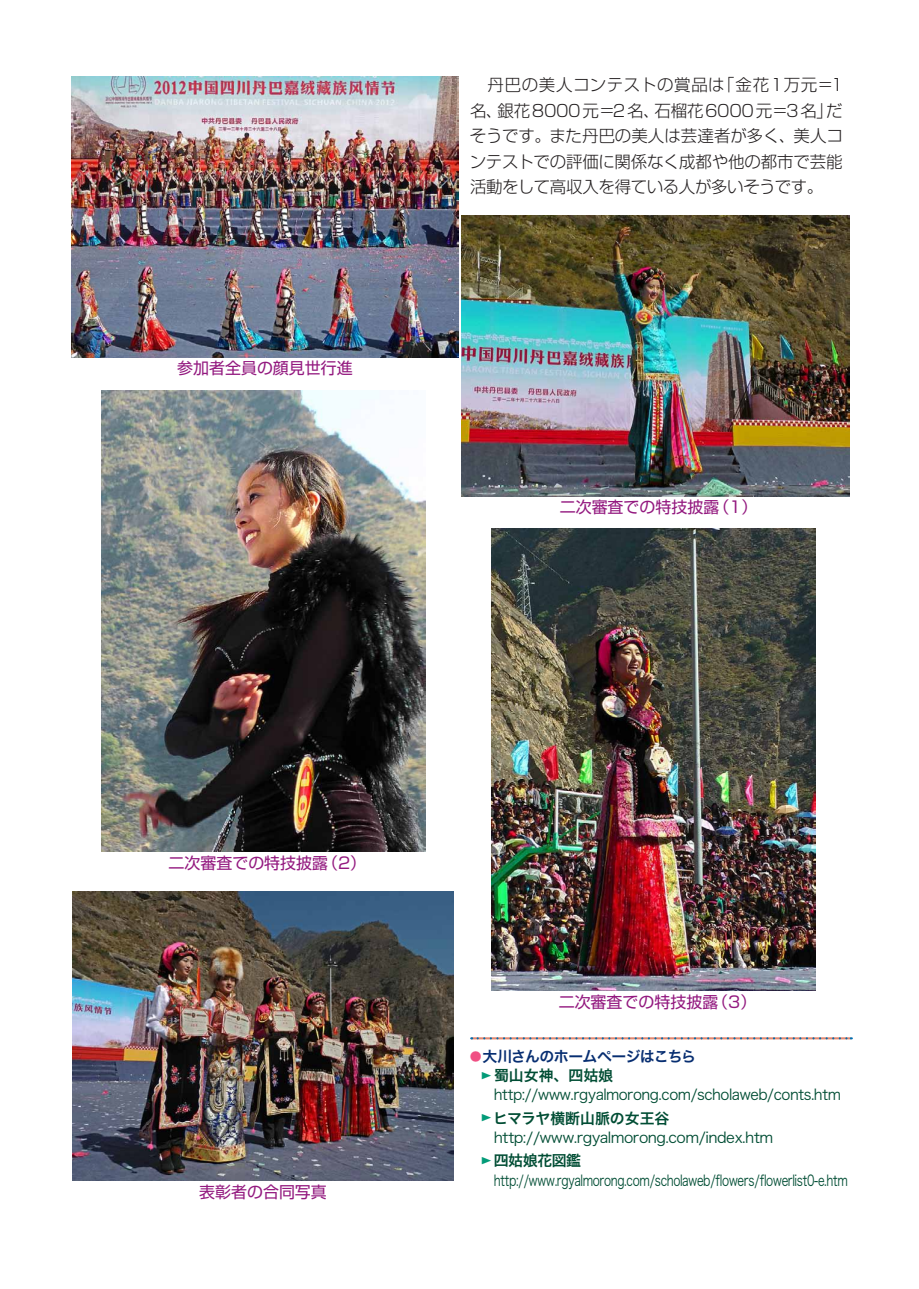
<style>
.page{position:relative;width:919px;height:1289px;background:#fff}
.page>*{position:absolute;margin:0;border:0;box-sizing:border-box;transform-origin:0 0}
.t1{font:300 16.5px/25.5px "Shin Go Pro";letter-spacing:-.01em;color:#231f20}
.t2{font:300 16.5px/25.5px "Shin Go Pro";letter-spacing:.03em;color:#231f20}
.t3{font:15.9px "Shin Go Pro";color:#93197f}
.t4{font:14.85px "Hira Kaku Pro W3";letter-spacing:-.025em;color:#004d34;scale:.76 1}
.t5{font:14.85px "Hira Kaku Pro W3";letter-spacing:-.025em;color:#004d34;scale:.96 1}
.t6{font:14.85px "Hira Kaku Pro W3";letter-spacing:-.025em;color:#004d34}
.t7{font:14.85px "Hira Kaku Pro W6";color:#004d34}
.t8{font:14.85px "Hira Kaku Pro W6";letter-spacing:-.04em;color:#072e71}
.t9{font:14.85px "Hira Kaku Pro W3";color:#039b78}
.t10{font:11.85px "Hira Kaku Pro W6";color:#f05084}
</style>
<div class="page">
<img style="left:461px;top:215px;width:388px;height:281px">
<img style="left:491px;top:529px;width:324px;height:461px">
<svg style="left:471px;top:1037px;width:380px;height:2px"></svg>
<img style="left:71px;top:77px;width:387px;height:280px">
<img style="left:101px;top:390px;width:324px;height:461px">
<img style="left:72px;top:891px;width:382px;height:289px">
<p class="t3" style="left:177px;top:355px;width:177px">参加者全員の顔見世行進</p>
<p class="t1" style="left:717px;top:70px;width:127px">「金花1万元=1</p>
<p class="t2" style="left:654px;top:70px;width:189px;text-indent:-184px">　丹巴の美人コンテストの賞品は<br>石榴花6000元=3名だ」</p>
<p class="t1" style="left:469px;top:96px;width:374px">名、<br>そうです。また丹巴の美人は芸達者が多く、美人コンテストでの評価に関係なく成都や他の都市で芸能活動をして高収入を得ている人が多いそうです。</p>
<p class="t1" style="left:497px;top:96px;width:163px">銀花8000元=2名、</p>
<p class="t3" style="left:713px;top:493px;width:45px">)1(</p>
<p class="t3" style="left:559px;top:493px;width:161px">二次審査での特技披露</p>
<p class="t3" style="left:322px;top:850px;width:45px">)2(</p>
<p class="t3" style="left:168px;top:850px;width:161px">二次審査での特技披露</p>
<p class="t3" style="left:199px;top:1178px;width:129px">表彰者の合同写真</p>
<p class="t3" style="left:712px;top:988px;width:45px">)3(</p>
<p class="t3" style="left:558px;top:988px;width:161px">二次審査での特技披露</p>
<p class="t8" style="left:482px;top:1043px;width:215px">大川さんのホームページはこちら</p>
<p class="t10" style="left:470px;top:1045px;width:13px">●</p>
<p class="t7" style="left:494px;top:1062px;width:121px">蜀山女神、四姑娘</p>
<p class="t9" style="left:479px;top:1065px;width:16px">▲</p>
<p class="t5" style="left:494px;top:1081px;width:363px">http://www.rgyalmorong.com/scholaweb/conts.htm</p>
<p class="t7" style="left:493px;top:1104px;width:178px">ヒマラヤ横断山脈の女王谷</p>
<p class="t9" style="left:479px;top:1108px;width:16px">▲</p>
<p class="t6" style="left:494px;top:1124px;width:281px">http://www.rgyalmorong.com/index.htm</p>
<p class="t7" style="left:493px;top:1147px;width:89px">四姑娘花図鑑</p>
<p class="t9" style="left:479px;top:1150px;width:16px">▲</p>
<p class="t4" style="left:494px;top:1166px;width:467px">http://www.rgyalmorong.com/scholaweb/flowers/flowerlist0- .e htm</p>
</div>
